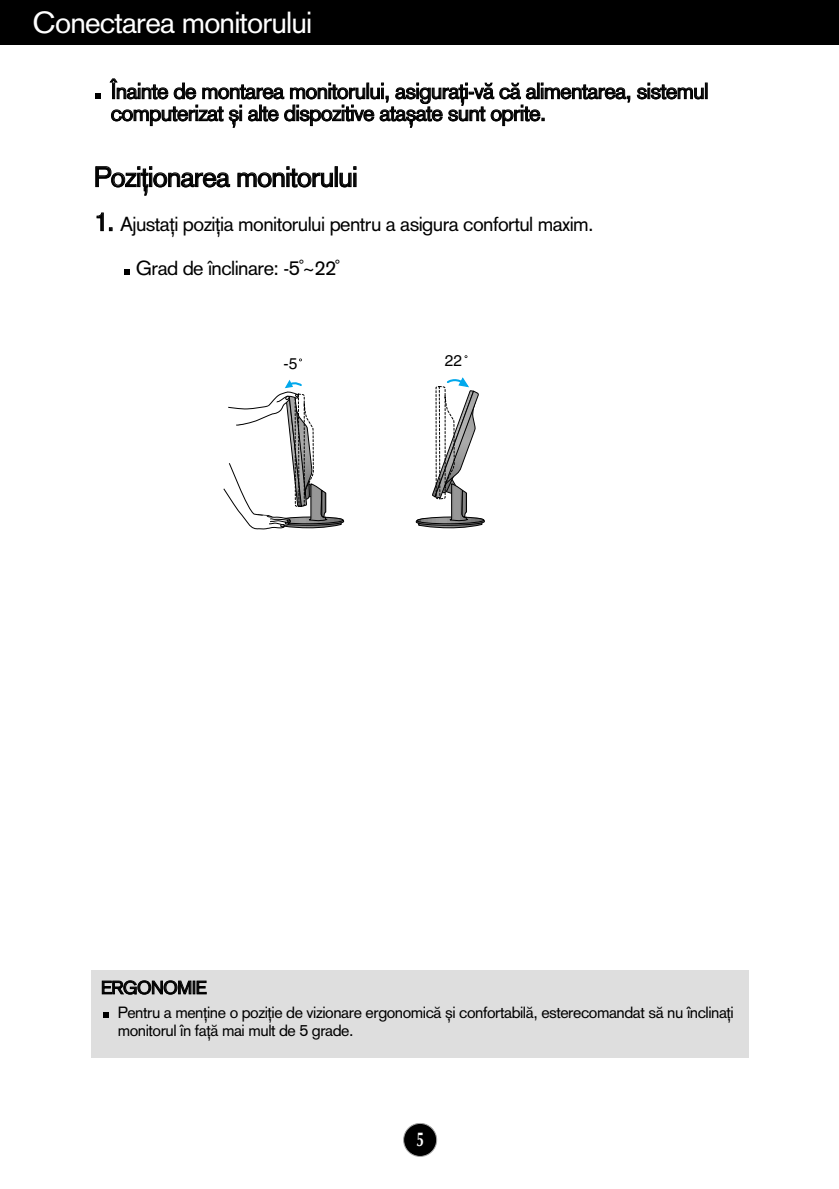
<style>
.page{position:relative;width:839px;height:1189px;background:#fff}
.page>*{position:absolute;margin:0;border:0;box-sizing:border-box;transform-origin:0 0}
.t1{font:30px "Akzid Gro Rom East";letter-spacing:-.03em;color:#fff}
.t2{font:28px "Akzid Gro Rom East";letter-spacing:-.03em;color:#000}
.t3{font:22px/22px "Akzid Gro Rom East";letter-spacing:-.03em;color:#000}
.t4{font:20px "Akzid Gro Rom East";letter-spacing:-.03em;color:#000}
.t5{font:700 20px "Optima";color:#fff;scale:.7 1}
.t6{font:18px "Akzid Gro Rom East";letter-spacing:-.03em;color:#000}
.t7{font:16px/18px "Akzid Gro Rom East";letter-spacing:-.03em;color:#000}
.t8{font:15.6px "Helvetica";color:#000}
.s1{font-size:26px}
</style>
<div class="page">
<div style="left:403px;top:1123px;width:33px;height:33px;background:#000;border-radius:50%"></div>
<div style="left:403px;top:1123px;width:34px;height:34px;border:2px solid #a5a5a5;border-radius:50%"></div>
<div style="left:0;top:0;width:839px;height:45px;background:#000"></div>
<svg style="left:124px;top:269px;width:6px;height:6px"></svg>
<svg style="left:95px;top:93px;width:6px;height:6px"></svg>
<div style="left:91px;top:969px;width:657px;height:88px;background:#dedede"></div>
<svg style="left:103px;top:1012px;width:5px;height:6px"></svg>
<svg style="left:415px;top:355px;width:70px;height:174px"></svg>
<svg style="left:223px;top:358px;width:121px;height:172px"></svg>
<h1 class="t1" style="left:33px;top:12px;width:281px">Conectarea monitorului</h1>
<h3 class="t3" style="left:111px;top:82px;width:599px">Œnainte de montarea monitorului, asigura˛i-v„ c„ alimentarea, sistemul computerizat ∫i alte dispozitive ata∫ate sunt oprite.</h3>
<h2 class="t2" style="left:94px;top:167px;width:265px">Pozi˛ionarea monitorului</h2>
<p class="t4" style="left:94px;top:217px;width:501px"><span class="s1">1.</span> Ajusta˛i pozi˛ia monitorului pentru a asigura confortul maxim.</p>
<p class="t4" style="left:136px;top:261px;width:205px">Grad de Ónclinare: -5∞~22∞</p>
<p class="t8" style="left:283px;top:358px;width:15px">-5</p>
<p class="t8" style="left:445px;top:355px;width:19px">22</p>
<p class="t6" style="left:101px;top:981px;width:107px">ERGONOMIE</p>
<p class="t7" style="left:118px;top:1005px;width:617px">Pentru a men˛ine o pozi˛ie de vizionare ergonomic„ ∫i confortabil„, esterecomandat s„ nu Ónclina˛i monitorul Ón fa˛„ mai mult de 5 grade.</p>
<p class="t5" style="left:416px;top:1131px;width:13px">5</p>
</div>
